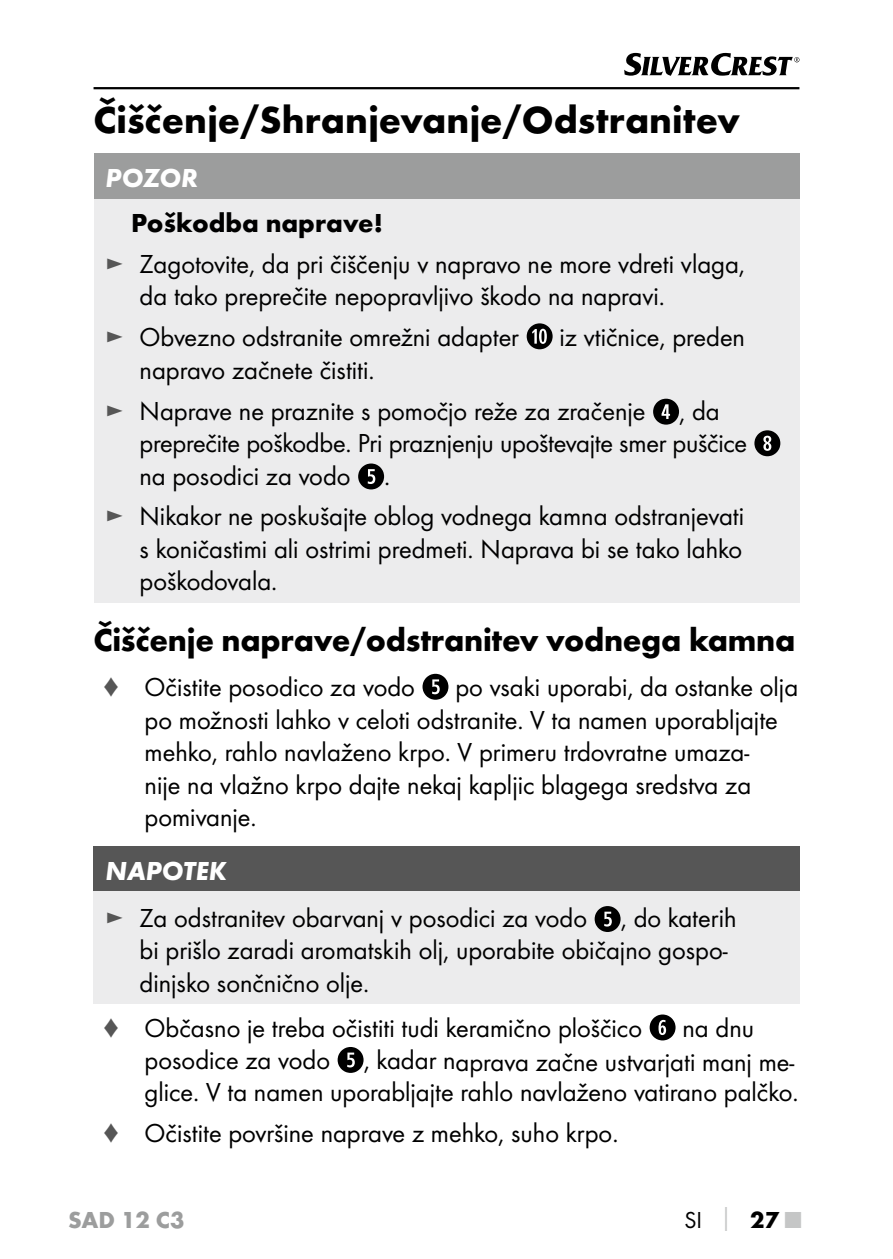
<style>
.page{position:relative;width:893px;height:1259px;background:#fff}
.page>*{position:absolute;margin:0;border:0;box-sizing:border-box;transform-origin:0 0}
.t1{font:700 39px "Futura";color:#000}
.t2{font:700 33px "Futura";letter-spacing:-.01em;color:#000}
.t3{font:27px/32.4px "Futura Boo";color:#000}
.t4{font:700 27px "Futura";color:#000}
.t5{font:italic 700 27px "Futura";color:#fff}
.t6{font:700 24px "Futura";color:#9c9d9d}
.t7{font:24px "Futura Boo";color:#000}
.s1{color:#565656}
.s2{font-family:"Futura";font-weight:700;color:#c5c6c6}
.s3{font-family:"Futura";font-weight:700}
</style>
<div class="page">
<hr style="left:94px;top:87px;width:705px;height:2px;background:#000">
<svg style="left:624px;top:53px;width:175px;height:23px"></svg>
<div style="left:94px;top:153px;width:705px;height:46px;background:#9c9d9d"></div>
<div style="left:94px;top:199px;width:705px;height:403px;background:#ececed"></div>
<svg style="left:527px;top:323px;width:26px;height:26px"></svg>
<svg style="left:653px;top:399px;width:26px;height:25px"></svg>
<svg style="left:754px;top:430px;width:26px;height:26px"></svg>
<svg style="left:358px;top:463px;width:26px;height:26px"></svg>
<svg style="left:422px;top:674px;width:26px;height:26px"></svg>
<div style="left:94px;top:846px;width:706px;height:46px;background:#565656"></div>
<div style="left:94px;top:892px;width:706px;height:112px;background:#ececed"></div>
<svg style="left:595px;top:906px;width:26px;height:26px"></svg>
<svg style="left:650px;top:1014px;width:25px;height:26px"></svg>
<svg style="left:338px;top:1047px;width:26px;height:26px"></svg>
<h1 class="t1" style="left:94px;top:96px;width:648px">Čiščenje/Shranjevanje/Odstranitev</h1>
<p class="t5" style="left:106px;top:161px;width:94px">POZOR</p>
<p class="t4" style="left:131px;top:206px;width:253px">Poškodba naprave!</p>
<p class="t3" style="left:140px;top:248px;width:607px;text-indent:-34px"><span class="s1">►</span> Zagotovite, da pri čiščenju v napravo ne more vdreti vlaga, da tako preprečite nepopravljivo škodo na napravi.</p>
<p class="t3" style="left:106px;top:321px;width:415px"><span class="s1">►</span> Obvezno odstranite omrežni adapter</p>
<p class="t3" style="left:559px;top:321px;width:187px">iz vtičnice, preden</p>
<p class="t3" style="left:106px;top:349px;width:616px;line-height:40.8px;text-indent:34px">napravo začnete čistiti.<br><span class="s1">►</span> Naprave ne praznite s pomočjo reže za zračenje , da</p>
<p class="t3" style="left:140px;top:427px;width:609px">preprečite poškodbe. Pri praznjenju upoštevajte smer puščice na posodici za vodo .</p>
<p class="t3" style="left:140px;top:500px;width:606px;text-align:justify;text-indent:-34px"><span class="s1">►</span> Nikakor ne poskušajte oblog vodnega kamna odstranjevati s koničastimi ali ostrimi predmeti. Naprava bi se tako lahko poškodovala.</p>
<p class="t2" style="left:94px;top:619px;width:703px">Čiščenje naprave/odstranitev vodnega kamna</p>
<p class="t3" style="left:102px;top:671px;width:314px"><span class="s1">♦</span> Očistite posodico za vodo</p>
<p class="t3" style="left:145px;top:671px;width:655px;text-indent:311px">po vsaki uporabi, da ostanke olja po možnosti lahko v celoti odstranite. V ta namen uporabljajte mehko, rahlo navlaženo krpo. V primeru trdovratne umaza-<br>nije na vlažno krpo dajte nekaj kapljic blagega sredstva za pomivanje.</p>
<p class="t5" style="left:106px;top:854px;width:123px">NAPOTEK</p>
<p class="t3" style="left:140px;top:901px;width:598px;text-indent:-34px"><span class="s1">►</span> Za odstranitev obarvanj v posodici za vodo , do katerih bi prišlo zaradi aromatskih olj, uporabite običajno gospo&shy;dinjsko sončnično olje.</p>
<p class="t3" style="left:102px;top:1011px;width:541px"><span class="s1">♦</span> Občasno je treba očistiti tudi keramično ploščico</p>
<p class="t3" style="left:145px;top:1011px;width:651px;line-height:33.9px;text-indent:538px">na dnu posodice za vodo , kadar naprava začne ustvarjati manj me-</p>
<p class="t3" style="left:102px;top:1071px;width:695px;line-height:41.4px;text-indent:43px">glice. V ta namen uporabljajte rahlo navlaženo vatirano palčko. <span class="s1">♦</span> Očistite površine naprave z mehko, suho krpo.</p>
<p class="t6" style="left:68px;top:1205px;width:118px">SAD 12 C3</p>
<p class="t7" style="left:685px;top:1206px;width:118px">SI <span class="s2">│</span> <span class="s3">27</span> <span class="s2">■</span></p>
</div>
